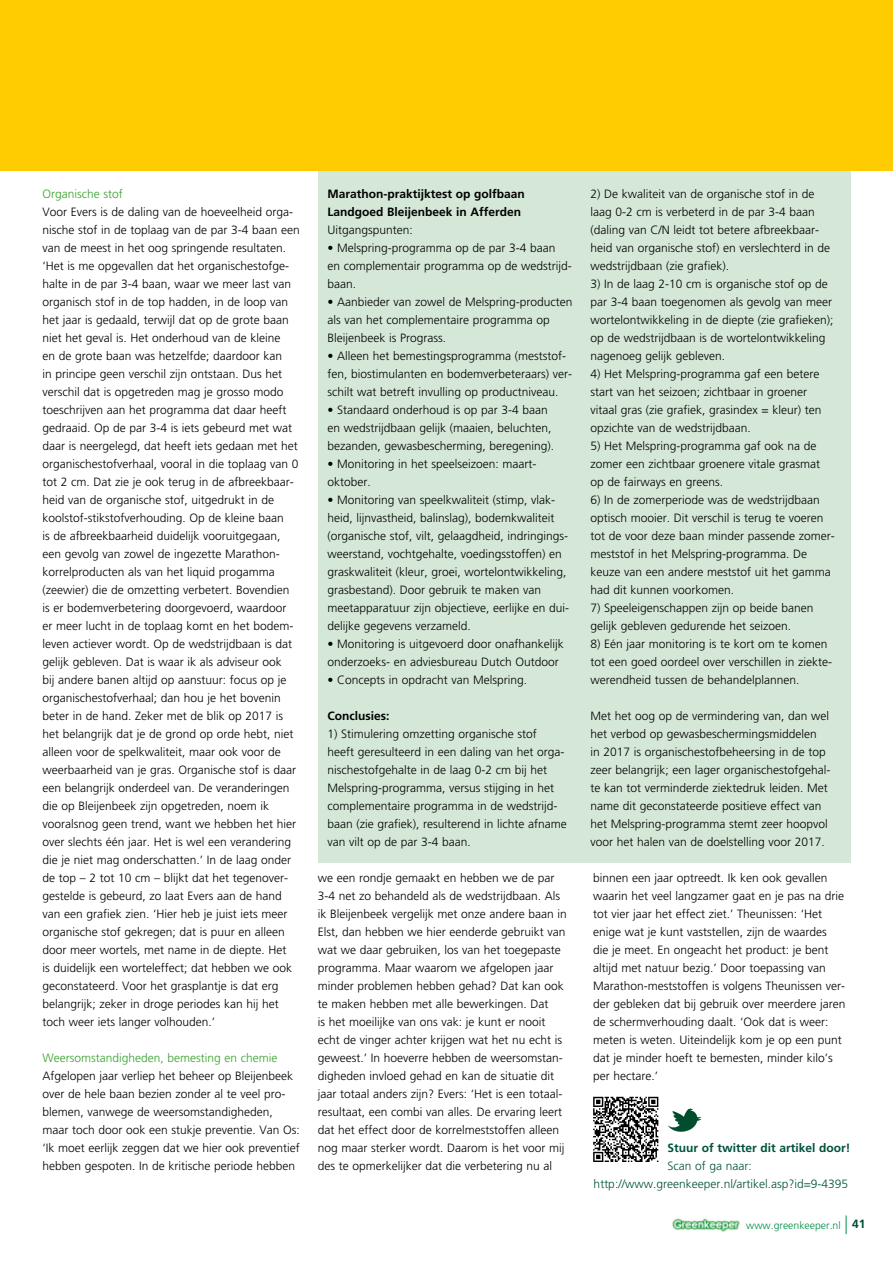
<style>
.page{position:relative;width:893px;height:1263px;background:#fff}
.page>*{position:absolute;margin:0;border:0;box-sizing:border-box;transform-origin:0 0}
.t1{font:300 12px/18px "Frutiger";color:#000}
.t2{font:700 12px/18px "Frutiger";color:#000}
.t3{font:300 12px/18px "Frutiger";color:#00523c}
.t4{font:300 12px "Frutiger";color:#35a32c}
.t5{font:700 12px "Frutiger";color:#00523c}
.t6{font:300 10.5px "Frutiger";color:#008b45}
.s1{font-weight:700;font-size:12px;color:#00523c}
</style>
<div class="page">
<svg style="left:846px;top:1215px;width:1px;height:19px"></svg>
<img style="left:672px;top:1218px;width:68px;height:14px">
<div style="left:318px;top:120px;width:532px;height:743px;background:#d5e8d8"></div>
<div style="left:0;top:0;width:893px;height:170px;background:#fecc00"></div>
<svg style="left:593px;top:1097px;width:65px;height:65px"></svg>
<svg style="left:667px;top:1108px;width:34px;height:24px"></svg>
<p class="t4" style="left:43px;top:187px;width:82px">Organische stof</p>
<p class="t1" style="left:43px;top:203px;width:259px">Voor Evers is de daling van de hoeveelheid orga&shy;nische stof in de toplaag van de par 3-4 baan een van de meest in het oog springende resultaten. ‘Het is me opgevallen dat het organischestofge&shy;halte in de par 3-4 baan, waar we meer last van organisch stof in de top hadden, in de loop van het jaar is gedaald, terwijl dat op de grote baan niet het geval is. Het onderhoud van de kleine<br>en de grote baan was hetzelfde; daardoor kan<br>in principe geen verschil zijn ontstaan. Dus het verschil dat is opgetreden mag je grosso modo toeschrijven aan het programma dat daar heeft gedraaid. Op de par 3-4 is iets gebeurd met wat daar is neergelegd, dat heeft iets gedaan met het organischestofverhaal, vooral in die toplaag van 0 tot 2 cm. Dat zie je ook terug in de afbreekbaar&shy;heid van de organische stof, uitgedrukt in de koolstof-stikstofverhouding. Op de kleine baan<br>is de afbreekbaarheid duidelijk vooruitgegaan, een gevolg van zowel de ingezette Marathon&shy;korrelproducten als van het liquid progamma (zeewier) die de omzetting verbetert. Bovendien is er bodemverbetering doorgevoerd, waardoor<br>er meer lucht in de toplaag komt en het bodem&shy;leven actiever wordt. Op de wedstrijdbaan is dat gelijk gebleven. Dat is waar ik als adviseur ook<br>bij andere banen altijd op aanstuur: focus op je organischestofverhaal; dan hou je het bovenin beter in de hand. Zeker met de blik op 2017 is het belangrijk dat je de grond op orde hebt, niet alleen voor de spelkwaliteit, maar ook voor de weerbaarheid van je gras. Organische stof is daar een belangrijk onderdeel van. De veranderingen die op Bleijenbeek zijn opgetreden, noem ik vooralsnog geen trend, want we hebben het hier over slechts één jaar. Het is wel een verandering die je niet mag onderschatten.’ In de laag onder de top – 2 tot 10 cm – blijkt dat het tegenover&shy;gestelde is gebeurd, zo laat Evers aan de hand van een grafiek zien. ‘Hier heb je juist iets meer organische stof gekregen; dat is puur en alleen door meer wortels, met name in de diepte. Het<br>is duidelijk een worteleffect; dat hebben we ook geconstateerd. Voor het grasplantje is dat erg belangrijk; zeker in droge periodes kan hij het toch weer iets langer volhouden.’</p>
<p class="t4" style="left:43px;top:1051px;width:237px">Weersomstandigheden, bemesting en chemie</p>
<p class="t1" style="left:43px;top:1067px;width:259px">Afgelopen jaar verliep het beheer op Bleijenbeek over de hele baan bezien zonder al te veel pro&shy;blemen, vanwege de weersomstandigheden, maar toch door ook een stukje preventie. Van Os: ‘Ik moet eerlijk zeggen dat we hier ook preventief hebben gespoten. In de kritische periode hebben</p>
<p class="t2" style="left:327px;top:185px;width:199px">Marathon-praktijktest op golfbaan<br>Landgoed Bleijenbeek in Afferden</p>
<p class="t1" style="left:327px;top:221px;width:87px">Uitgangspunten:</p>
<p class="t1" style="left:327px;top:239px;width:246px">• Melspring-programma op de par 3-4 baan<br>en complementair programma op de wedstrijd&shy;baan.</p>
<p class="t1" style="left:327px;top:293px;width:247px">• Aanbieder van zowel de Melspring-producten als van het complementaire programma op<br>Bleijenbeek is Prograss.</p>
<p class="t1" style="left:327px;top:347px;width:246px">• Alleen het bemestingsprogramma (meststof&shy;fen, biostimulanten en bodemverbeteraars) ver&shy;schilt wat betreft invulling op productniveau.</p>
<p class="t1" style="left:327px;top:401px;width:228px">• Standaard onderhoud is op par 3-4 baan en wedstrijdbaan gelijk (maaien, beluchten, bezanden, gewasbescherming, beregening).</p>
<p class="t1" style="left:327px;top:455px;width:211px">• Monitoring in het speelseizoen: maart&shy;oktober.</p>
<p class="t1" style="left:327px;top:491px;width:243px">• Monitoring van speelkwaliteit (stimp, vlak&shy;heid, lijnvastheid, balinslag), bodemkwaliteit (organische stof, vilt, gelaagdheid, indringings&shy;weerstand, vochtgehalte, voedingsstoffen) en graskwaliteit (kleur, groei, wortelontwikkeling, grasbestand). Door gebruik te maken van meetapparatuur zijn objectieve, eerlijke en dui&shy;delijke gegevens verzameld.</p>
<p class="t1" style="left:327px;top:635px;width:238px">• Monitoring is uitgevoerd door onafhankelijk onderzoeks- en adviesbureau Dutch Outdoor</p>
<p class="t1" style="left:327px;top:671px;width:201px">• Concepts in opdracht van Melspring.</p>
<p class="t2" style="left:327px;top:707px;width:63px">Conclusies:</p>
<p class="t1" style="left:327px;top:725px;width:241px">1) Stimulering omzetting organische stof<br>heeft geresulteerd in een daling van het orga&shy;nischestofgehalte in de laag 0-2 cm bij het Melspring-programma, versus stijging in het complementaire programma in de wedstrijd&shy;baan (zie grafiek), resulterend in lichte afname van vilt op de par 3-4 baan.</p>
<p class="t1" style="left:590px;top:185px;width:241px">2) De kwaliteit van de organische stof in de laag 0-2 cm is verbeterd in de par 3-4 baan (daling van C/N leidt tot betere afbreekbaar&shy;heid van organische stof) en verslechterd in de wedstrijdbaan (zie grafiek).</p>
<p class="t1" style="left:590px;top:275px;width:245px">3) In de laag 2-10 cm is organische stof op de par 3-4 baan toegenomen als gevolg van meer wortelontwikkeling in de diepte (zie grafieken); op de wedstrijdbaan is de wortelontwikkeling nagenoeg gelijk gebleven.</p>
<p class="t1" style="left:590px;top:365px;width:232px">4) Het Melspring-programma gaf een betere start van het seizoen; zichtbaar in groener vitaal gras (zie grafiek, grasindex = kleur) ten opzichte van de wedstrijdbaan.</p>
<p class="t1" style="left:590px;top:437px;width:231px">5) Het Melspring-programma gaf ook na de zomer een zichtbaar groenere vitale grasmat op de fairways en greens.</p>
<p class="t1" style="left:590px;top:491px;width:246px">6) In de zomerperiode was de wedstrijdbaan optisch mooier. Dit verschil is terug te voeren tot de voor deze baan minder passende zomer&shy;meststof in het Melspring-programma. De keuze van een andere meststof uit het gamma had dit kunnen voorkomen.</p>
<p class="t1" style="left:590px;top:599px;width:225px">7) Speeleigenschappen zijn op beide banen gelijk gebleven gedurende het seizoen.</p>
<p class="t1" style="left:590px;top:635px;width:243px">8) Eén jaar monitoring is te kort om te komen tot een goed oordeel over verschillen in ziekte&shy;werendheid tussen de behandelplannen.</p>
<p class="t1" style="left:590px;top:707px;width:242px">Met het oog op de vermindering van, dan wel het verbod op gewasbeschermingsmiddelen<br>in 2017 is organischestofbeheersing in de top zeer belangrijk; een lager organischestofgehal&shy;te kan tot verminderde ziektedruk leiden. Met name dit geconstateerde positieve effect van het Melspring-programma stemt zeer hoopvol voor het halen van de doelstelling voor 2017.</p>
<p class="t1" style="left:318px;top:869px;width:251px">we een rondje gemaakt en hebben we de par 3-4 net zo behandeld als de wedstrijdbaan. Als ik Bleijenbeek vergelijk met onze andere baan in Elst, dan hebben we hier eenderde gebruikt van wat we daar gebruiken, los van het toegepaste programma. Maar waarom we afgelopen jaar minder problemen hebben gehad? Dat kan ook te maken hebben met alle bewerkingen. Dat<br>is het moeilijke van ons vak: je kunt er nooit echt de vinger achter krijgen wat het nu echt is geweest.’ In hoeverre hebben de weersomstan&shy;digheden invloed gehad en kan de situatie dit jaar totaal anders zijn? Evers: ‘Het is een totaal&shy;resultaat, een combi van alles. De ervaring leert dat het effect door de korrelmeststoffen alleen nog maar sterker wordt. Daarom is het voor mij des te opmerkelijker dat die verbetering nu al</p>
<p class="t1" style="left:593px;top:869px;width:254px">binnen een jaar optreedt. Ik ken ook gevallen waarin het veel langzamer gaat en je pas na drie tot vier jaar het effect ziet.’ Theunissen: ‘Het enige wat je kunt vaststellen, zijn de waardes<br>die je meet. En ongeacht het product: je bent altijd met natuur bezig.’ Door toepassing van Marathon-meststoffen is volgens Theunissen ver&shy;der gebleken dat bij gebruik over meerdere jaren de schermverhouding daalt. ‘Ook dat is weer: meten is weten. Uiteindelijk kom je op een punt dat je minder hoeft te bemesten, minder kilo’s per hectare.’</p>
<p class="t5" style="left:667px;top:1141px;width:185px">Stuur of twitter dit artikel door!</p>
<p class="t3" style="left:594px;top:1157px;width:256px;text-indent:74px">Scan of ga naar: http://www.greenkeeper.nl/artikel.asp?id=9-4395</p>
<p class="t6" style="left:746px;top:1219px;width:121px">www.greenkeeper.nl <span class="s1">41</span></p>
</div>
